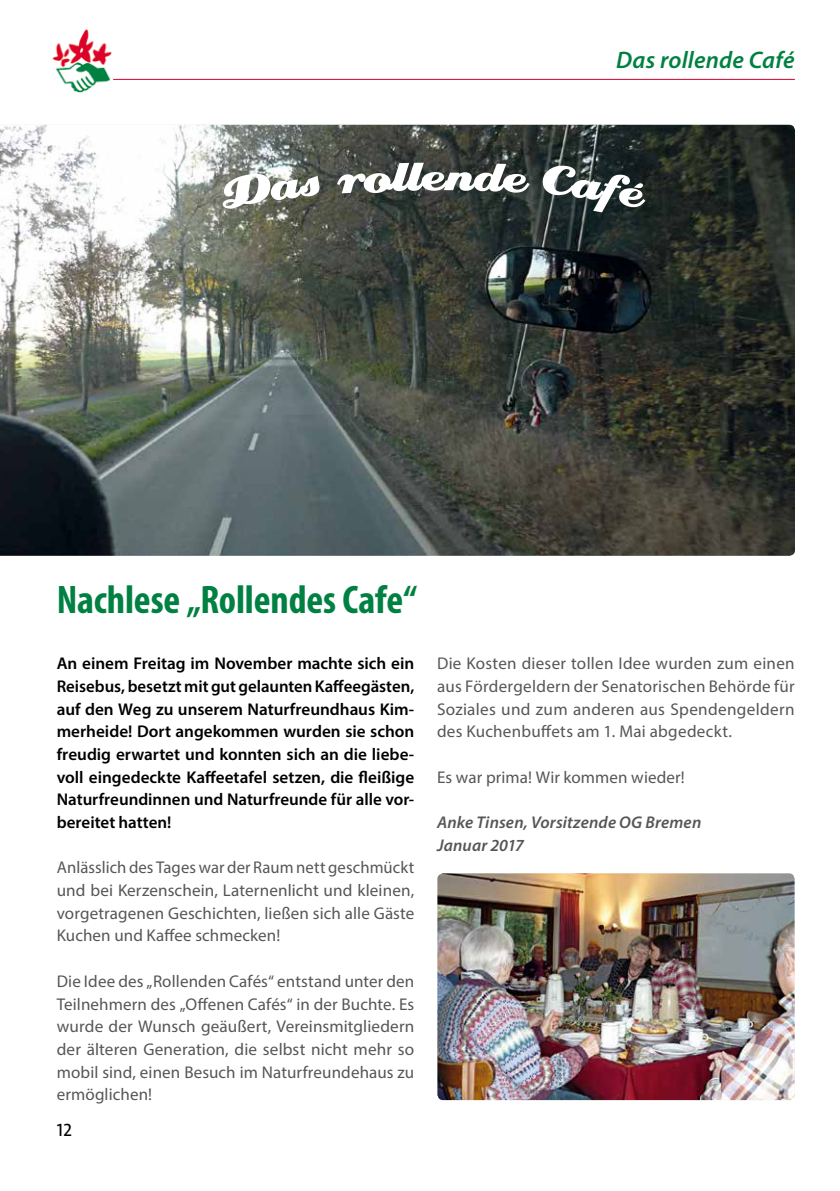
<style>
.page{position:relative;width:840px;height:1191px;background:#fff}
.page>*{position:absolute;margin:0;border:0;box-sizing:border-box;transform-origin:0 0}
.t1{font:50px "Creampuff";color:#fff}
.t2{font:700 condensed 40px "Myriad Pro";color:#008142}
.t3{font:italic 600 24px "Myriad Pro";letter-spacing:.01em;color:#008142}
.t4{font:18px "The Sans Regular Caps";color:#000}
.t5{font:17px/22.6px "Myriad Pro";letter-spacing:.01em;color:#565655;text-align:justify}
.t6{font:600 17px/22.6px "Myriad Pro";color:#000;text-align:justify}
.t7{font:italic 600 17px/22.6px "Myriad Pro";letter-spacing:.01em;color:#565655}
</style>
<div class="page">
<hr style="left:113px;top:79px;width:681px;height:1px;background:#dd002c">
<img style="left:0;top:125px;width:794px;height:431px">
<img style="left:437px;top:873px;width:357px;height:227px">
<img style="left:52px;top:30px;width:63px;height:63px">
<svg style="left:218px;top:171px;width:102px;height:39px;background:#6f7368"></svg>
<svg style="left:336px;top:163px;width:89px;height:31px;background:#3f4540"></svg>
<svg style="left:443px;top:163px;width:87px;height:30px;background:#2f3733"></svg>
<svg style="left:541px;top:164px;width:107px;height:52px;background:#243030"></svg>
<h1 class="t1" style="left:421px;top:150px;width:24px">e</h1>
<h2 class="t2" style="left:57px;top:574px;width:361px">Nachlese „Rollendes Cafe“</h2>
<h3 class="t3" style="left:616px;top:45px;width:180px">Das rollende Café</h3>
<p class="t6" style="left:57px;top:652px;width:359px">An einem Freitag im November machte sich ein Reisebus, besetzt mit gut gelaunten Kaffeegästen, auf den Weg zu unserem Naturfreundhaus Kim&shy;merheide! Dort angekommen wurden sie schon freudig erwartet und konnten sich an die liebe&shy;voll eingedeckte Kaffeetafel setzen, die fleißige Naturfreundinnen und Naturfreunde für alle vor&shy;bereitet hatten!</p>
<p class="t5" style="left:57px;top:856px;width:359px">Anlässlich des Tages war der Raum nett geschmückt und bei Kerzenschein, Laternenlicht und kleinen, vorgetragenen Geschichten, ließen sich alle Gäste Kuchen und Kaffee schmecken!</p>
<p class="t5" style="left:57px;top:969px;width:359px">Die Idee des „Rollenden Cafés“ entstand unter den Teilnehmern des „Offenen Cafés“ in der Buchte. Es wurde der Wunsch geäußert, Vereinsmitgliedern der älteren Generation, die selbst nicht mehr so mobil sind, einen Besuch im Naturfreundehaus zu ermöglichen!</p>
<p class="t4" style="left:57px;top:1120px;width:17px">12</p>
<p class="t5" style="left:437px;top:652px;width:359px">Die Kosten dieser tollen Idee wurden zum einen aus Fördergeldern der Senatorischen Behörde für Soziales und zum anderen aus Spendengeldern des Kuchenbuffets am 1. Mai abgedeckt.</p>
<p class="t5" style="left:437px;top:765px;width:249px">Es war prima! Wir kommen wieder!</p>
<p class="t7" style="left:437px;top:810px;width:266px">Anke Tinsen, Vorsitzende OG Bremen<br>Januar 2017</p>
</div>
